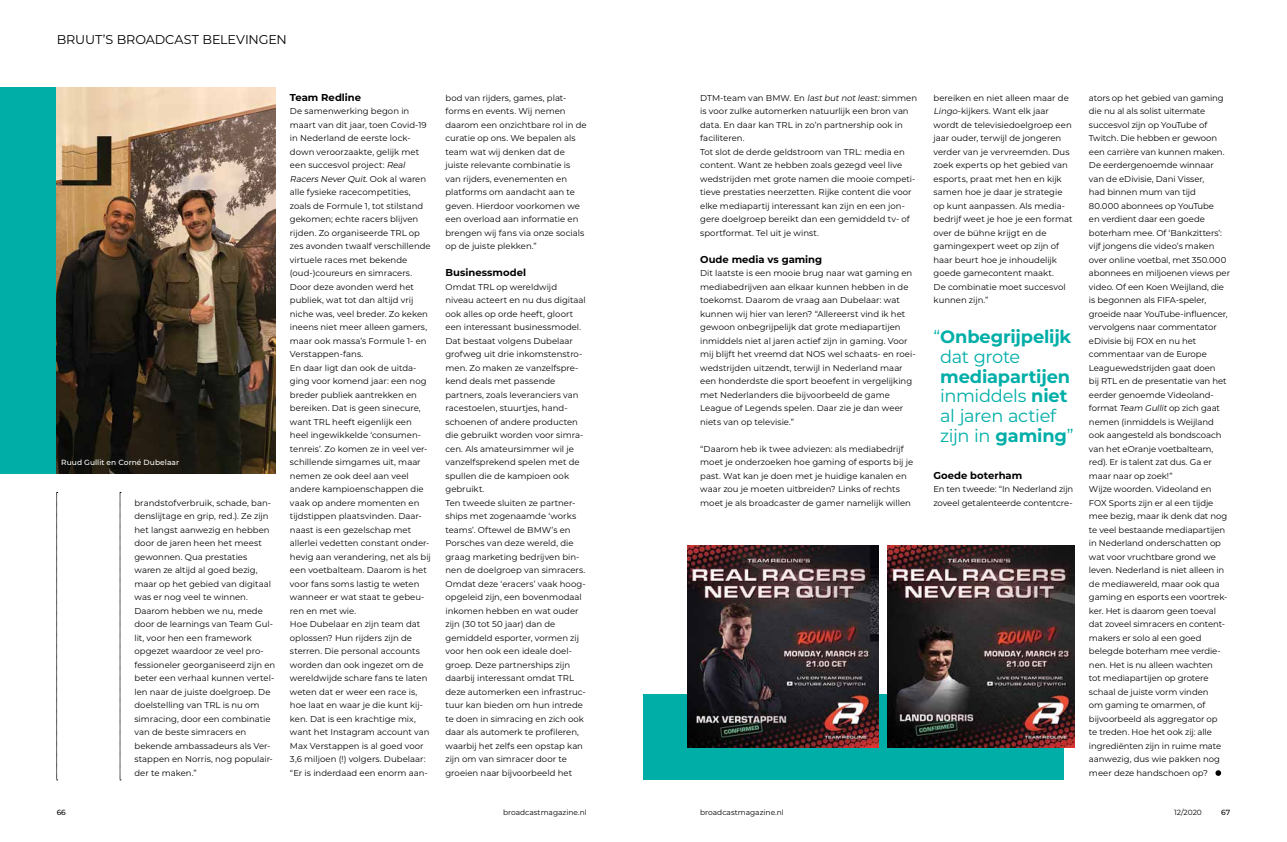
<style>
.page{position:relative;width:1287px;height:842px;background:#fff}
.page>*{position:absolute;margin:0;border:0;box-sizing:border-box;transform-origin:0 0}
.t1{font:17.8px/19.8px "Montserrat";letter-spacing:-.02em;color:#00aea8}
.t2{font:700 17.8px/19.8px "Montserrat";letter-spacing:-.01em;color:#00aea8}
.t3{font:12.8px "Montserrat";letter-spacing:-.005em;color:#000}
.t4{font:700 10px "Montserrat";color:#000}
.t5{font:8.5px/13.5px "Montserrat";color:#000}
.t6{font:7.5px "Montserrat";color:#000}
.t7{font:500 7.5px "Montserrat";letter-spacing:.005em;color:#fff}
.t8{font:500 7.5px "Montserrat";color:#000}
.s1{font-style:italic}
.s2{font-weight:400}
.s3{font-weight:700}
</style>
<div class="page">
<svg style="left:1215px;top:770px;width:6px;height:6px"></svg>
<div style="left:643px;top:694px;width:421px;height:86px;background:#00aea8"></div>
<div style="left:0;top:87px;width:252px;height:386px;background:#00aea8"></div>
<img style="left:57px;top:87px;width:219px;height:386px">
<svg style="left:56px;top:492px;width:2px;height:289px"></svg>
<svg style="left:120px;top:492px;width:1px;height:289px"></svg>
<img style="left:687px;top:545px;width:191px;height:203px">
<img style="left:887px;top:545px;width:188px;height:203px">
<h2 class="t3" style="left:57px;top:30px;width:232px">BRUUT’S BROADCAST BELEVINGEN</h2>
<p class="t7" style="left:61px;top:458px;width:119px">Ruud Gullit en Corné Dubelaar</p>
<p class="t5" style="left:134px;top:496px;width:142px">brandstofverbruik, schade, ban&shy;denslijtage en grip, red.). Ze zijn het langst aanwezig en hebben door de jaren heen het meest gewonnen. Qua prestaties waren ze altijd al goed bezig, maar op het gebied van digitaal was er nog veel te winnen.<br>Daarom hebben we nu, mede door de learnings van Team Gul&shy;lit, voor hen een framework opgezet waardoor ze veel pro&shy;fessioneler georganiseerd zijn en beter een verhaal kunnen vertel&shy;len naar de juiste doelgroep. De doelstelling van TRL is nu om simracing, door een combinatie van de beste simracers en bekende ambassadeurs als Ver&shy;stappen en Norris, nog populair&shy;der te maken.”</p>
<p class="t4" style="left:290px;top:90px;width:73px">Team Redline</p>
<p class="t5" style="left:290px;top:104px;width:142px">De samenwerking begon in maart van dit jaar, toen Covid-19 in Nederland de eerste lock&shy;down veroorzaakte, gelijk met een succesvol project: <span class="s1">Real<br>Racers NeverQuit</span>. O o k a l w a re n alle fysieke racecompetities, zoals de Formule 1, tot stilstand gekomen; echte racers blijven rijden. Zo organiseerde TRL op zes avonden twaalf verschillende virtuele races met bekende (oud-)coureurs en simracers.<br>Door deze avonden werd het publiek, wat tot dan altijd vrij niche was, veel breder. Zo keken ineens niet meer alleen gamers, maar ook massa’s Formule 1- en<br>Verstappen-fans.<br>En daar ligt dan ook de uitda&shy;ging voor komend jaar: een nog breder publiek aantrekken en bereiken. Dat is geen sinecure, want TRL heeft eigenlijk een heel ingewikkelde ‘consumen&shy;tenreis’. Zo komen ze in veel ver&shy;schillende simgames uit, maar nemen ze ook deel aan veel andere kampioenschappen die vaak op andere momenten en tijdstippen plaatsvinden. Daar&shy;naast is een gezelschap met allerlei vedetten constant onder&shy;hevig aan verandering, net als bij een voetbalteam. Daarom is het voor fans soms lastig te weten wanneer er wat staat te gebeu&shy;ren en met wie.<br>Hoe Dubelaar en zijn team dat oplossen? Hun rijders zijn de sterren. Die personal accounts worden dan ook ingezet om de wereldwijde schare fans te laten weten dat er weer een race is, hoe laat en waar je die kunt kij&shy;ken. Dat is een krachtige mix, want het Instagram account van<br>Max Verstappen is al goed voor<br>3,6 miljoen (!) volgers. Dubelaar: “Er is inderdaad een enorm aan-</p>
<p class="t5" style="left:445px;top:91px;width:143px">bod van rijders, games, plat&shy;forms en events. Wij nemen daarom een onzichtbare rol in de curatie op ons. We bepalen als team wat wij denken dat de juiste relevante combinatie is van rijders, evenementen en platforms om aandacht aan te geven. Hierdoor voorkomen we een overload aan informatie en brengen wij fans via onze socials op de juiste plekken.”</p>
<p class="t4" style="left:445px;top:265px;width:82px">Businessmodel</p>
<p class="t5" style="left:445px;top:280px;width:142px">Omdat TRL op wereldwijd niveau acteert en nu dus digitaal ook alles op orde heeft, gloort een interessant businessmodel.<br>Dat bestaat volgens Dubelaar grofweg uit drie inkomstenstro&shy;men. Zo maken ze vanzelfspre&shy;kend deals met passende partners, zoals leveranciers van racestoelen, stuurtjes, hand&shy;schoenen of andere producten die gebruikt worden voor simra&shy;cen. Als amateursimmer wil je vanzelfsprekend spelen met de spullen die de kampioen ook gebruikt.<br>Ten tweede sluiten ze partner&shy;ships met zogenaamde ‘works teams’. Oftewel de BMW’s en<br>Porsches van deze wereld, die graag marketing bedrijven bin&shy;nen de doelgroep van simracers.<br>Omdat deze ‘eracers’ vaak hoog&shy;opgeleid zijn, een bovenmodaal inkomen hebben en wat ouder zijn (30 tot 50 jaar) dan de gemiddeld esporter, vormen zij voor hen ook een ideale doel&shy;groep. Deze partnerships zijn daarbij interessant omdat TRL deze automerken een infrastruc&shy;tuur kan bieden om hun intrede te doen in simracing en zich ook daar als automerk te profileren, waarbij het zelfs een opstap kan zijn om van simracer door te groeien naar bijvoorbeeld het</p>
<p class="t5" style="left:700px;top:91px;width:218px">DTM-team van BMW. En <span class="s1">lastbutnotleast:</span>simmen is voor zulke automerken natuurlijk een bron van data. En daar kan TRL in zo’n partnership ook in faciliteren.<br>Tot slot de derde geldstroom van TRL: media en content. Want ze hebben zoals gezegd veel live wedstrijden met grote namen die mooie competi&shy;tieve prestaties neerzetten. Rijke content die voor elke mediapartij interessant kan zijn en een jon&shy;gere doelgroep bereikt dan een gemiddeld tv- of sportformat. Tel uit je winst.</p>
<p class="t4" style="left:700px;top:252px;width:124px">Oude media vs gaming</p>
<p class="t5" style="left:700px;top:266px;width:217px">Dit laatste is een mooie brug naar wat gaming en mediabedrijven aan elkaar kunnen hebben in de toekomst. Daarom de vraag aan Dubelaar: wat kunnen wij hier van leren? “Allereerst vind ik het gewoon onbegrijpelijk dat grote mediapartijen inmiddels niet al jaren actief zijn in gaming. Voor mij blijft het vreemd dat NOS wel schaats- en roei&shy;wedstrijden uitzendt, terwijl in Nederland maar een honderdste die sport beoefent in vergelijking met Nederlanders die bijvoorbeeld de game League of Legends spelen. Daar zie je dan weer niets van op televisie.”</p>
<p class="t5" style="left:700px;top:442px;width:215px">“Daarom heb ik twee adviezen: als mediabedrijf moet je onderzoeken hoe gaming of esports bij je past. Wat kan je doen met je huidige kanalen en waar zou je moeten uitbreiden? Links of rechts moet je als broadcaster de gamer namelijk willen</p>
<p class="t5" style="left:934px;top:91px;width:140px">bereiken en niet alleen maar de<br><span class="s1">Lingo</span>-kijkers. Want elk jaar wordt de televisiedoelgroep een jaar ouder, terwijl de jongeren verder van je vervreemden. Dus zoek experts op het gebied van esports, praat met hen en kijk samen hoe je daar je strategie op kunt aanpassen. Als media&shy;bedrijf weet je hoe je een format over de bühne krijgt en de gamingexpert weet op zijn of haar beurt hoe je inhoudelijk goede gamecontent maakt.<br>De combinatie moet succesvol kunnen zijn.”</p>
<h1 class="t2" style="left:940px;top:326px;width:133px;text-indent:-7px"><span class="s2">“</span>Onbegrijpelijk <span class="s2">dat grote</span></h1>
<h1 class="t1" style="left:940px;top:366px;width:135px"><span class="s3">mediapartijen </span>inmiddels <span class="s3">niet </span>al jaren actief zijn in <span class="s3">gaming</span>”</h1>
<p class="t4" style="left:933px;top:468px;width:90px">Goede boterham</p>
<p class="t5" style="left:933px;top:482px;width:142px">En ten tweede: “In Nederland zijn zoveel getalenteerde contentcre-</p>
<p class="t5" style="left:1089px;top:91px;width:143px">ators op het gebied van gaming die nu al als solist uitermate succesvol zijn op YouTube of<br>Twitch. Die hebben er gewoon een carrière van kunnen maken.<br>De eerdergenoemde winnaar van de eDivisie, Dani Visser,<br>had binnen mum van tijd<br>80.000 abonnees op YouTube<br>en verdient daar een goede boterham mee. Of ‘Bankzitters’: vijf jongens die video’s maken over online voetbal, met 350.000 abonnees en miljoenen views per video. Of een Koen Weijland, die is begonnen als FIFA-speler, groeide naar YouTube-influencer, vervolgens naar commentator eDivisie bij FOX en nu het commentaar van de Europe<br>Leaguewedstrijden gaat doen<br>bij RTL en de presentatie van het eerder genoemde Videoland&shy;format <span class="s1">Team Gullit</span>op zich gaat nemen (inmiddels is Weijland ook aangesteld als bondscoach van het eOranje voetbalteam, red). Er is talent zat dus. Ga er maar naar op zoek!”<br>Wijze woorden. Videoland en<br>FOX Sports zijn er al een tijdje mee bezig, maar ik denk dat nog te veel bestaande mediapartijen in Nederland onderschatten op wat voor vruchtbare grond we leven. Nederland is niet alleen in de mediawereld, maar ook qua gaming en esports een voortrek&shy;ker. Het is daarom geen toeval dat zoveel simracers en content&shy;makers er solo al een goed belegde boterham mee verdie&shy;nen. Het is nu alleen wachten<br>tot mediapartijen op grotere schaal de juiste vorm vinden<br>om gaming te omarmen, of bijvoorbeeld als aggregator op<br>te treden. Hoe het ook zij: alle ingrediënten zijn in ruime mate aanwezig, dus wie pakken nog meer deze handschoen op?</p>
<p class="t6" style="left:1174px;top:807px;width:29px">12/2020</p>
<p class="t8" style="left:57px;top:807px;width:11px">66</p>
<p class="t6" style="left:503px;top:807px;width:85px">broadcastmagazine.nl</p>
<p class="t6" style="left:700px;top:807px;width:85px">broadcastmagazine.nl</p>
<p class="t8" style="left:1221px;top:807px;width:11px">67</p>
</div>
